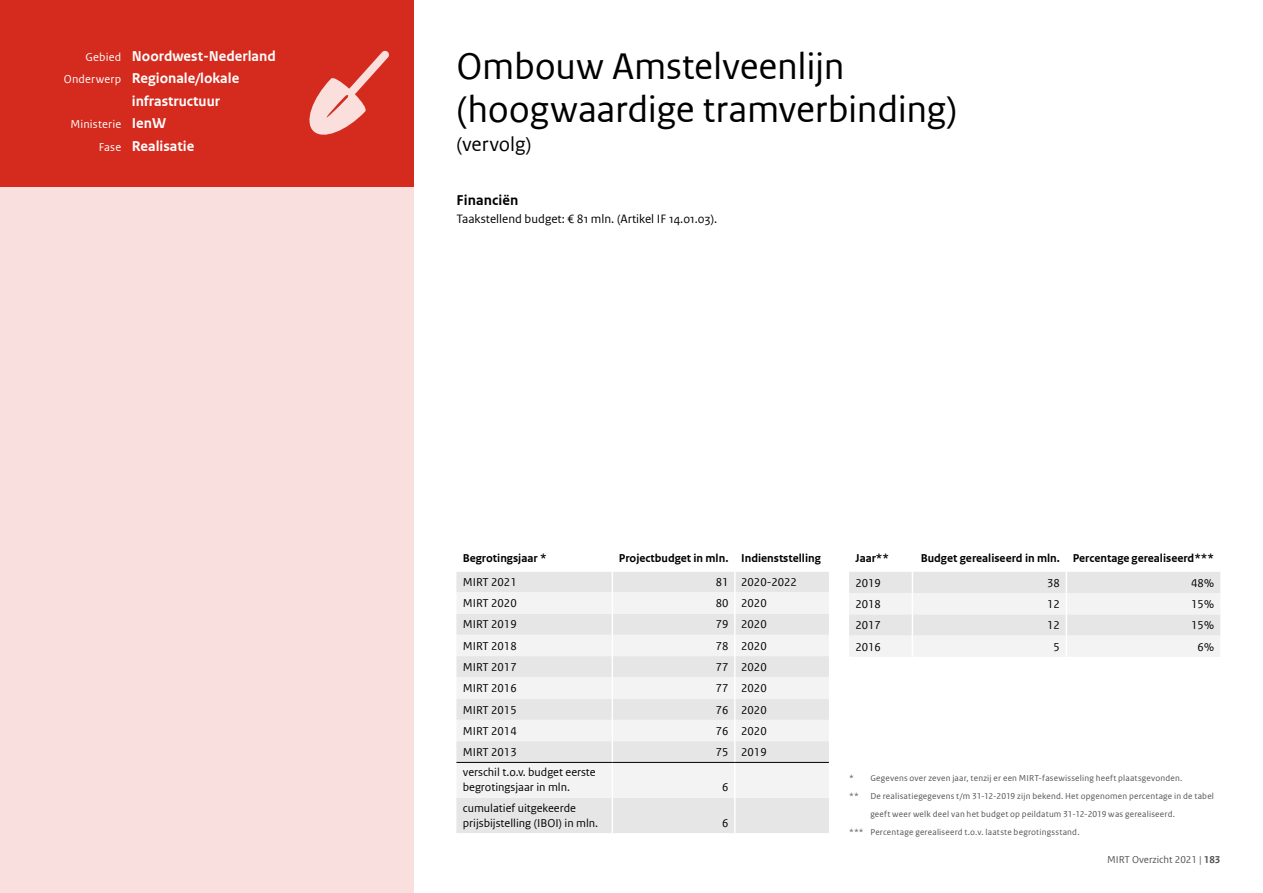
<style>
.page{position:relative;width:1263px;height:893px;background:#fff}
.page>*{position:absolute;margin:0;border:0;box-sizing:border-box;transform-origin:0 0}
.t1{font:39px/43.5px "Rijksoverheid Sans Web Text";letter-spacing:-.005em;color:#000}
.t2{font:21px "Rijksoverheid Sans Web Text";letter-spacing:-.005em;color:#000}
.t3{font:700 15px "Rijksoverheid Sans Web Text";color:#fff}
.t4{font:700 15px "Rijksoverheid Sans Web Text";letter-spacing:.01em;color:#000}
.t5{font:12.75px "Rijksoverheid Sans Web Text";color:#000}
.t6{font:12px/15px "Rijksoverheid Sans Web Text";color:#000}
.t7{font:700 12px "Rijksoverheid Sans Web Text";color:#000}
.t8{font:12px "Rijksoverheid Sans Web Text";letter-spacing:.01em;color:#fff}
.t9{font:10.5px "Rijksoverheid Sans Web Text";color:#535353}
.t10{font:9px/18px "Rijksoverheid Sans Web Text";letter-spacing:.025em;color:#535353}
.s1{font-weight:400;font-size:12px}
.s2{font-weight:700;font-size:15px}
.s3{font-weight:700}
</style>
<div class="page">
<div style="left:0;top:187px;width:414px;height:706px;background:#f9dfdd"></div>
<div style="left:0;top:0;width:414px;height:187px;background:#d52b1e"></div>
<svg style="left:309px;top:50px;width:80px;height:85px"></svg>
<div style="left:456px;top:572px;width:373px;height:261px;background:#e6e6e6"></div>
<svg style="left:456px;top:592px;width:373px;height:206px;fill:#f3f3f3"></svg>
<svg style="left:612px;top:572px;width:1px;height:190px"></svg>
<svg style="left:734px;top:572px;width:1px;height:190px"></svg>
<hr style="left:612px;top:763px;width:1px;height:35px;background:#fff">
<hr style="left:734px;top:763px;width:1px;height:35px;background:#fff">
<hr style="left:612px;top:798px;width:1px;height:35px;background:#fff">
<hr style="left:734px;top:798px;width:1px;height:35px;background:#fff">
<hr style="left:456px;top:762px;width:156px;height:1px;background:#000">
<hr style="left:612px;top:762px;width:123px;height:1px;background:#000">
<hr style="left:735px;top:762px;width:94px;height:1px;background:#000">
<svg style="left:849px;top:572px;width:371px;height:85px"></svg>
<h3 class="t3" style="left:85px;top:47px;width:192px"><span class="s1">Gebied</span> Noordwest-Nederland</h3>
<h3 class="t3" style="left:64px;top:70px;width:177px"><span class="s1">Onderwerp</span> Regionale/lokale</h3>
<h3 class="t3" style="left:132px;top:92px;width:90px">infrastructuur</h3>
<h3 class="t8" style="left:70px;top:117px;width:97px">Ministerie <span class="s2">IenW</span></h3>
<h3 class="t3" style="left:99px;top:137px;width:97px"><span class="s1">Fase</span> Realisatie</h3>
<h1 class="t1" style="left:456px;top:44px;width:502px">Ombouw Amstelveenlijn (hoogwaardige tramverbinding)</h1>
<h2 class="t2" style="left:456px;top:132px;width:76px">(vervolg)</h2>
<h3 class="t4" style="left:456px;top:191px;width:64px">Financiën</h3>
<h3 class="t5" style="left:456px;top:211px;width:262px">Taakstellend budget: € 81 mln. (Artikel IF 14.01.03).</h3>
<h3 class="t7" style="left:463px;top:551px;width:85px">Begrotingsjaar *</h3>
<h3 class="t7" style="left:619px;top:551px;width:204px">Projectbudget in mln. Indienststelling</h3>
<h3 class="t6" style="left:463px;top:574px;width:55px">MIRT 2021</h3>
<h3 class="t6" style="left:716px;top:574px;width:83px">81 2020-2022</h3>
<h3 class="t6" style="left:463px;top:596px;width:55px">MIRT 2020</h3>
<h3 class="t6" style="left:716px;top:596px;width:52px">80 2020</h3>
<h3 class="t6" style="left:463px;top:617px;width:55px">MIRT 2019</h3>
<h3 class="t6" style="left:716px;top:617px;width:52px">79 2020</h3>
<h3 class="t6" style="left:463px;top:638px;width:55px">MIRT 2018</h3>
<h3 class="t6" style="left:716px;top:638px;width:52px">78 2020</h3>
<h3 class="t6" style="left:463px;top:660px;width:55px">MIRT 2017</h3>
<h3 class="t6" style="left:716px;top:660px;width:52px">77 2020</h3>
<h3 class="t6" style="left:463px;top:681px;width:55px">MIRT 2016</h3>
<h3 class="t6" style="left:716px;top:681px;width:52px">77 2020</h3>
<h3 class="t6" style="left:463px;top:702px;width:55px">MIRT 2015</h3>
<h3 class="t6" style="left:716px;top:702px;width:52px">76 2020</h3>
<h3 class="t6" style="left:463px;top:723px;width:55px">MIRT 2014</h3>
<h3 class="t6" style="left:716px;top:723px;width:52px">76 2020</h3>
<h3 class="t6" style="left:463px;top:745px;width:55px">MIRT 2013</h3>
<h3 class="t6" style="left:716px;top:745px;width:52px">75 2019</h3>
<h3 class="t6" style="left:463px;top:765px;width:134px">verschil t.o.v. budget eerste begrotingsjaar in mln.</h3>
<h3 class="t6" style="left:722px;top:780px;width:8px">6</h3>
<h3 class="t6" style="left:463px;top:800px;width:137px">cumulatief uitgekeerde prijsbijstelling (IBOI) in mln.</h3>
<h3 class="t6" style="left:722px;top:815px;width:8px">6</h3>
<h3 class="t7" style="left:855px;top:551px;width:35px">Jaar**</h3>
<h3 class="t7" style="left:921px;top:551px;width:295px">Budget gerealiseerd in mln. Percentage gerealiseerd***</h3>
<h3 class="t6" style="left:855px;top:575px;width:27px">2019</h3>
<h3 class="t6" style="left:1047px;top:575px;width:14px">38</h3>
<h3 class="t6" style="left:1191px;top:575px;width:24px">48%</h3>
<h3 class="t6" style="left:855px;top:596px;width:27px">2018</h3>
<h3 class="t6" style="left:1047px;top:596px;width:14px">12</h3>
<h3 class="t6" style="left:1191px;top:596px;width:24px">15%</h3>
<h3 class="t6" style="left:855px;top:618px;width:27px">2017</h3>
<h3 class="t6" style="left:1047px;top:618px;width:14px">12</h3>
<h3 class="t6" style="left:1191px;top:618px;width:24px">15%</h3>
<h3 class="t6" style="left:855px;top:639px;width:27px">2016</h3>
<h3 class="t6" style="left:1054px;top:639px;width:8px">5</h3>
<h3 class="t6" style="left:1197px;top:639px;width:18px">6%</h3>
<p class="t10" style="left:849px;top:769px;width:335px">* Gegevens over zeven jaar, tenzij er een MIRT-fasewisseling heeft plaatsgevonden. **</p>
<p class="t10" style="left:870px;top:787px;width:345px">De realisatiegegevens t/m 31-12-2019 zijn bekend. Het opgenomen percentage in de tabel</p>
<p class="t10" style="left:870px;top:805px;width:306px">geeft weer welk deel van het budget op peildatum 31-12-2019 was gerealiseerd.</p>
<p class="t10" style="left:849px;top:823px;width:232px">*** Percentage gerealiseerd t.o.v. laatste begrotingsstand.</p>
<p class="t9" style="left:1107px;top:854px;width:115px">MIRT Overzicht 2021 | <span class="s3">183</span></p>
</div>
